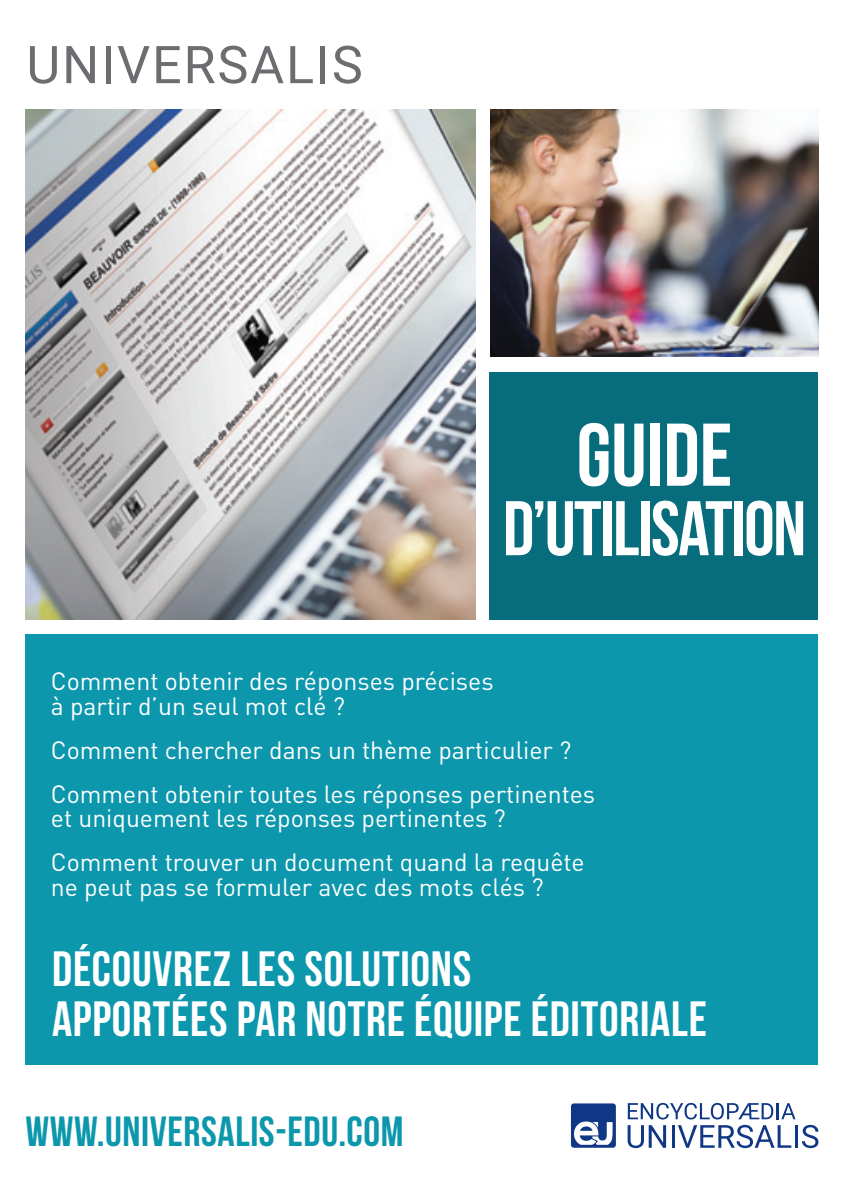
<style>
.page{position:relative;width:842px;height:1180px;background:#fff}
.page>*{position:absolute;margin:0;border:0;box-sizing:border-box;transform-origin:0 0}
.t1{font:88.88px "Bebas Neue";color:#fff}
.t2{font:77.17px "Bebas Neue";letter-spacing:-.02em;color:#fff}
.t3{font:52.2px "Roboto";letter-spacing:.035em;color:#6c6d70}
.t4{font:49.5px/50.4px "Bebas Neue";letter-spacing:.015em;color:#fff}
.t5{font:42.07px "Bebas Neue";letter-spacing:.015em;color:#0c97ac}
.t6{font:24.75px/24.8px "DIN";color:#fff}
</style>
<div class="page">
<div style="left:26px;top:634px;width:792px;height:431px;background:#0c97ac"></div>
<img style="left:491px;top:109px;width:327px;height:247px">
<img style="left:26px;top:109px;width:450px;height:510px">
<div style="left:489px;top:372px;width:329px;height:247px;background:#076d7c"></div>
<svg style="left:628px;top:1103px;width:167px;height:16px"></svg>
<svg style="left:628px;top:1125px;width:38px;height:23px"></svg>
<hr style="left:672px;top:1125px;width:3px;height:23px;background:#103785">
<svg style="left:678px;top:1125px;width:113px;height:23px"></svg>
<hr style="left:795px;top:1125px;width:3px;height:23px;background:#103785">
<svg style="left:802px;top:1125px;width:16px;height:23px"></svg>
<div style="left:571px;top:1103px;width:45px;height:45px;background:#103785;border-radius:3px"></div>
<svg style="left:574px;top:1121px;width:39px;height:24px"></svg>
<p class="t3" style="left:26px;top:28px;width:338px">UNIVERSALIS</p>
<p class="t1" style="left:577px;top:406px;width:157px">GUIDE</p>
<p class="t2" style="left:503px;top:486px;width:305px">D’UTILISATION</p>
<p class="t6" style="left:51px;top:668px;width:444px">Comment obtenir des réponses précises à partir d’un seul mot clé ?</p>
<p class="t6" style="left:51px;top:737px;width:522px">Comment chercher dans un thème particulier ?</p>
<p class="t6" style="left:51px;top:781px;width:546px">Comment obtenir toutes les réponses pertinentes et uniquement les réponses pertinentes ?</p>
<p class="t6" style="left:51px;top:849px;width:535px">Comment trouver un document quand la requête ne peut pas se formuler avec des mots clés ?</p>
<p class="t4" style="left:52px;top:943px;width:656px">DÉCOUVREZ LES SOLUTIONS<br>APPORTÉES PAR NOTRE ÉQUIPE ÉDITORIALE</p>
<p class="t5" style="left:26px;top:1108px;width:380px">WWW.UNIVERSALIS-EDU.COM</p>
</div>
